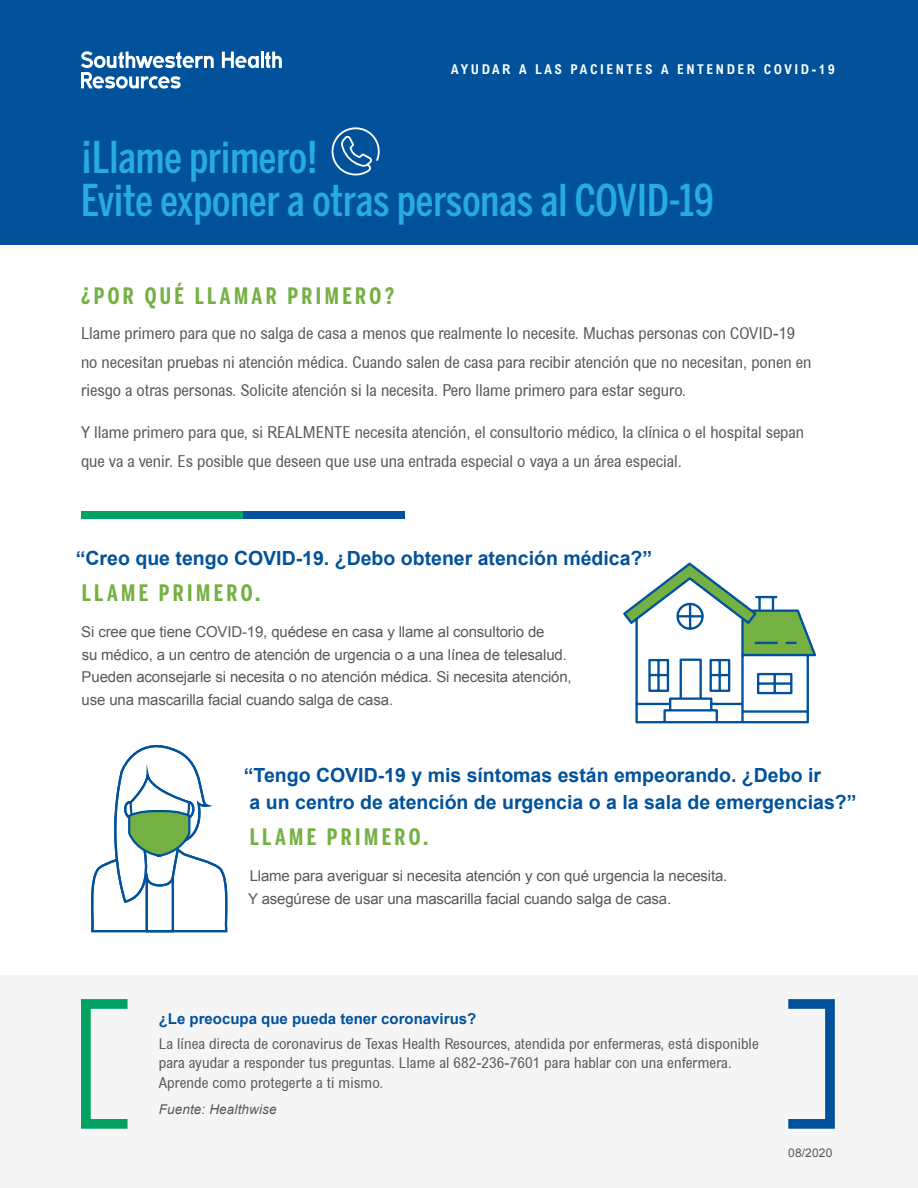
<style>
.page{position:relative;width:918px;height:1188px;background:#fff}
.page>*{position:absolute;margin:0;border:0;box-sizing:border-box;transform-origin:0 0}
.t1{font:500 43.5px/43px "Benton Sans Comp";color:#27abe2}
.t2{font:700 22.5px "Benton Sans Comp";letter-spacing:.15em;color:#75b042}
.t3{font:700 19.5px/27px "Arial";color:#01529a}
.t4{font:condensed 16.5px/28.5px "Arial";color:#57585a}
.t5{font:15px/22.5px "Arial";letter-spacing:-.01em;color:#57585a}
.t6{font:condensed 15px/19.5px "Arial";letter-spacing:.01em;color:#57585a}
.t7{font:700 15px "Arial";color:#01529a}
.t8{font:700 condensed 13.5px "Arial";letter-spacing:.19em;color:#fff}
.t9{font:italic 13.5px "Arial";letter-spacing:.01em;color:#57585a}
.t10{font:12px "Arial";letter-spacing:.01em;color:#57585a}
</style>
<div class="page">
<svg style="left:623px;top:562px;width:193px;height:162px"></svg>
<svg style="left:91px;top:745px;width:137px;height:188px"></svg>
<div style="left:81px;top:512px;width:162px;height:7px;background:#00a261"></div>
<div style="left:243px;top:512px;width:162px;height:7px;background:#01529a"></div>
<div style="left:0;top:0;width:918px;height:244px;background:#01529a"></div>
<svg style="left:222px;top:52px;width:37px;height:16px"></svg>
<hr style="left:261px;top:52px;width:3px;height:16px;background:#fff">
<svg style="left:265px;top:52px;width:17px;height:16px"></svg>
<svg style="left:81px;top:51px;width:133px;height:38px"></svg>
<svg style="left:331px;top:127px;width:49px;height:49px"></svg>
<div style="left:0;top:975px;width:918px;height:213px;background:#f5f5f6"></div>
<div style="left:81px;top:999px;width:51px;height:130px;border:10px solid #00a261"></div>
<div style="left:783px;top:999px;width:52px;height:130px;border:10px solid #01529a"></div>
<p class="t8" style="left:451px;top:62px;width:385px">AYUDAR A LAS PACIENTES A ENTENDER COVID-19</p>
<h1 class="t1" style="left:81px;top:135px;width:634px">¡Llame primero!<br>Evite exponer a otras personas al COVID-19</h1>
<h2 class="t2" style="left:81px;top:283px;width:315px">¿POR QUÉ LLAMAR PRIMERO?</h2>
<p class="t4" style="left:81px;top:319px;width:732px">Llame primero para que no salga de casa a menos que realmente lo necesite. Muchas personas con COVID-19 no necesitan pruebas ni atención médica. Cuando salen de casa para recibir atención que no necesitan, ponen en riesgo a otras personas. Solicite atención si la necesita. Pero llame primero para estar seguro.</p>
<p class="t4" style="left:81px;top:418px;width:725px">Y llame primero para que, si REALMENTE necesita atención, el consultorio médico, la clínica o el hospital sepan que va a venir. Es posible que deseen que use una entrada especial o vaya a un área especial.</p>
<p class="t3" style="left:76px;top:546px;width:578px">“Creo que tengo COVID-19. ¿Debo obtener atención médica?”</p>
<h2 class="t2" style="left:82px;top:580px;width:180px">LLAME PRIMERO.</h2>
<p class="t5" style="left:81px;top:621px;width:492px">Si cree que tiene COVID-19, quédese en casa y llame al consultorio de<br>su médico, a un centro de atención de urgencia o a una línea de telesalud.<br>Pueden aconsejarle si necesita o no atención médica. Si necesita atención, use una mascarilla facial cuando salga de casa.</p>
<p class="t3" style="left:244px;top:762px;width:614px">“Tengo COVID-19 y mis síntomas están empeorando. ¿Debo ir<br>a un centro de atención de urgencia o a la sala de emergencias?”</p>
<h2 class="t2" style="left:250px;top:824px;width:180px">LLAME PRIMERO.</h2>
<p class="t5" style="left:248px;top:865px;width:481px">Llame para averiguar si necesita atención y con qué urgencia la necesita.<br>Y asegúrese de usar una mascarilla facial cuando salga de casa.</p>
<p class="t7" style="left:159px;top:1009px;width:319px">¿Le preocupa que pueda tener coronavirus?</p>
<p class="t6" style="left:159px;top:1033px;width:602px">La línea directa de coronavirus de Texas Health Resources, atendida por enfermeras, está disponible para ayudar a responder tus preguntas. Llame al 682-236-7601 para hablar con una enfermera.<br>Aprende como protegerte a ti mismo.</p>
<p class="t9" style="left:159px;top:1101px;width:119px">Fuente: Healthwise</p>
<p class="t10" style="left:788px;top:1146px;width:46px">08/2020</p>
</div>
